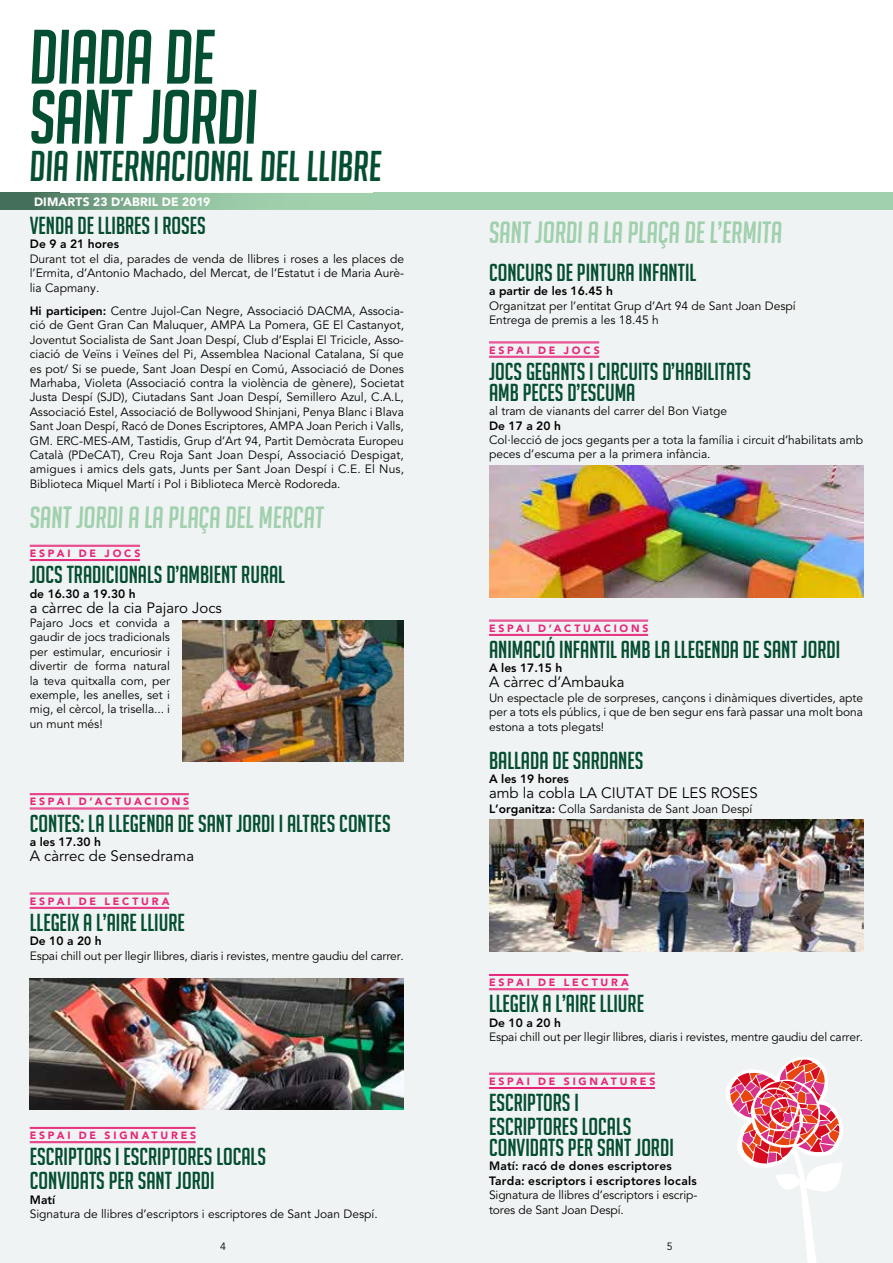
<style>
.page{position:relative;width:893px;height:1263px;background:#fff}
.page>*{position:absolute;margin:0;border:0;box-sizing:border-box;transform-origin:0 0}
.t1{font:italic 75px/60px "Big Noodle Titling";letter-spacing:-.01em;color:#044e31}
.t2{font:italic 42px "Big Noodle Titling";color:#044e31}
.t3{font:italic 30px "Big Noodle Titling";color:#a0d0ad}
.t4{font:24px/24px "Big Noodle Titling";color:#044e31}
.t5{font:15px "Avenir";color:#000}
.t6{font:12px/14.4px "Avenir";color:#000;text-align:justify}
.t7{font:800 12px/14.4px "Avenir";letter-spacing:.01em;color:#000}
.t8{font:900 12px "Avenir";letter-spacing:.015em;color:#fff}
.t9{font:900 10.5px "Avenir";letter-spacing:.265em;color:#e7267a}
.t10{font:10.5px "Avenir";color:#000}
.s1{font-weight:800}
</style>
<div class="page">
<div style="left:0;top:202px;width:893px;height:1061px;background:#f0f3f3"></div>
<div style="left:373px;top:193px;width:520px;height:17px;background:#a0d0ad"></div>
<div style="left:0;top:193px;width:60px;height:17px;background:#446f5a"></div>
<svg style="left:46px;top:193px;width:327px;height:17px;background:#8cba9a"></svg>
<hr style="left:30px;top:545px;width:110px;height:1px;background:#e7267a">
<hr style="left:30px;top:546px;width:110px;height:1px;background:#e7267a">
<hr style="left:30px;top:559px;width:110px;height:1px;background:#e7267a">
<hr style="left:30px;top:560px;width:110px;height:1px;background:#e7267a">
<hr style="left:30px;top:793px;width:159px;height:1px;background:#e7267a">
<hr style="left:30px;top:794px;width:159px;height:1px;background:#e7267a">
<hr style="left:30px;top:808px;width:159px;height:1px;background:#e7267a">
<hr style="left:30px;top:809px;width:159px;height:1px;background:#e7267a">
<hr style="left:30px;top:893px;width:139px;height:1px;background:#e7267a">
<hr style="left:30px;top:894px;width:139px;height:1px;background:#e7267a">
<hr style="left:30px;top:907px;width:139px;height:1px;background:#e7267a">
<hr style="left:30px;top:908px;width:139px;height:1px;background:#e7267a">
<hr style="left:30px;top:1127px;width:166px;height:1px;background:#e7267a">
<hr style="left:30px;top:1128px;width:166px;height:1px;background:#e7267a">
<hr style="left:30px;top:1141px;width:166px;height:1px;background:#e7267a">
<hr style="left:30px;top:1142px;width:166px;height:1px;background:#e7267a">
<hr style="left:489px;top:342px;width:110px;height:1px;background:#e7267a">
<hr style="left:489px;top:343px;width:110px;height:1px;background:#e7267a">
<hr style="left:489px;top:356px;width:110px;height:1px;background:#e7267a">
<hr style="left:489px;top:357px;width:110px;height:1px;background:#e7267a">
<hr style="left:489px;top:620px;width:159px;height:1px;background:#e7267a">
<hr style="left:489px;top:621px;width:159px;height:1px;background:#e7267a">
<hr style="left:489px;top:634px;width:159px;height:1px;background:#e7267a">
<hr style="left:489px;top:635px;width:159px;height:1px;background:#e7267a">
<hr style="left:489px;top:974px;width:139px;height:1px;background:#e7267a">
<hr style="left:489px;top:975px;width:139px;height:1px;background:#e7267a">
<hr style="left:489px;top:988px;width:139px;height:1px;background:#e7267a">
<hr style="left:489px;top:989px;width:139px;height:1px;background:#e7267a">
<hr style="left:489px;top:1073px;width:166px;height:1px;background:#e7267a">
<hr style="left:489px;top:1074px;width:166px;height:1px;background:#e7267a">
<hr style="left:489px;top:1087px;width:166px;height:1px;background:#e7267a">
<hr style="left:489px;top:1088px;width:166px;height:1px;background:#e7267a">
<img style="left:183px;top:621px;width:221px;height:140px">
<img style="left:30px;top:978px;width:374px;height:132px">
<img style="left:489px;top:466px;width:374px;height:131px">
<img style="left:489px;top:820px;width:374px;height:131px">
<svg style="left:726px;top:1057px;width:117px;height:206px"></svg>
<h1 class="t1" style="left:30px;top:27px;width:230px">DIADA DE<br>SANT JORDI</h1>
<h2 class="t2" style="left:30px;top:144px;width:353px">DIA INTERNACIONAL DEL LLIBRE</h2>
<p class="t8" style="left:34px;top:194px;width:178px">DIMARTS 23 D’ABRIL DE 2019</p>
<h3 class="t4" style="left:30px;top:213px;width:177px">VENDA DE LLIBRES I ROSES</h3>
<p class="t7" style="left:30px;top:237px;width:91px">De 9 a 21 hores</p>
<p class="t6" style="left:30px;top:252px;width:376px">Durant tot el dia, parades de venda de llibres i roses a les places de l’Ermita, d’Antonio Machado, del Mercat, de l’Estatut i de Maria Aurè&shy;lia Capmany.</p>
<p class="t6" style="left:30px;top:304px;width:376px"><span class="s1">Hi participen:</span> Centre Jujol-Can Negre, Associació DACMA, Associa&shy;ció de Gent Gran Can Maluquer, AMPA La Pomera, GE El Castanyot, Joventut Socialista de Sant Joan Despí, Club d’Esplai El Tricicle, Asso&shy;ciació de Veïns i Veïnes del Pi, Assemblea Nacional Catalana, Sí que es pot/ Si se puede, Sant Joan Despí en Comú, Associació de Dones Marhaba, Violeta (Associació contra la violència de gènere), Societat Justa Despí (SJD), Ciutadans Sant Joan Despí, Semillero Azul, C.A.L, Associació Estel, Associació de Bollywood Shinjani, Penya Blanc i Blava Sant Joan Despí, Racó de Dones Escriptores, AMPA Joan Perich i Valls, GM. ERC-MES-AM, Tastidis, Grup d’Art 94, Partit Demòcrata Europeu Català (PDeCAT), Creu Roja Sant Joan Despí, Associació Despigat, amigues i amics dels gats, Junts per Sant Joan Despí i C.E. El Nus, Biblioteca Miquel Martí i Pol i Biblioteca Mercè Rodoreda.</p>
<h3 class="t3" style="left:30px;top:501px;width:296px">SANT JORDI A LA PLAÇA DEL MERCAT</h3>
<p class="t9" style="left:30px;top:547px;width:112px">ESPAI DE JOCS</p>
<h3 class="t4" style="left:30px;top:563px;width:257px">JOCS TRADICIONALS D’AMBIENT RURAL</h3>
<p class="t7" style="left:30px;top:586px;width:107px">de 16.30 a 19.30 h</p>
<p class="t5" style="left:30px;top:599px;width:194px">a càrrec de la cia Pajaro Jocs</p>
<p class="t6" style="left:30px;top:616px;width:142px">Pajaro Jocs et convida a gaudir de jocs tradicionals per estimular, encuriosir i divertir de forma natural la teva quitxalla com, per exemple, les anelles, set i mig, el cèrcol, la trisella... i un munt més!</p>
<p class="t9" style="left:30px;top:795px;width:161px">ESPAI D’ACTUACIONS</p>
<h3 class="t4" style="left:30px;top:811px;width:362px">CONTES: LA LLEGENDA DE SANT JORDI I ALTRES CONTES</h3>
<p class="t7" style="left:30px;top:834px;width:73px">a les 17.30 h</p>
<p class="t5" style="left:30px;top:847px;width:166px">A càrrec de Sensedrama</p>
<p class="t9" style="left:30px;top:895px;width:141px">ESPAI DE LECTURA</p>
<h3 class="t4" style="left:30px;top:910px;width:157px">LLEGEIX A L’AIRE LLIURE</h3>
<p class="t7" style="left:30px;top:934px;width:73px">De 10 a 20 h</p>
<p class="t6" style="left:30px;top:949px;width:376px">Espai chill out per llegir llibres, diaris i revistes, mentre gaudiu del carrer.</p>
<p class="t9" style="left:30px;top:1129px;width:168px">ESPAI DE SIGNATURES</p>
<h3 class="t4" style="left:30px;top:1145px;width:238px">ESCRIPTORS I ESCRIPTORES LOCALS<br>CONVIDATS PER SANT JORDI</h3>
<p class="t7" style="left:30px;top:1192px;width:27px">Matí</p>
<p class="t6" style="left:30px;top:1207px;width:349px">Signatura de llibres d’escriptors i escriptores de Sant Joan Despí.</p>
<h3 class="t3" style="left:489px;top:216px;width:295px">SANT JORDI A LA PLAÇA DE L’ERMITA</h3>
<h3 class="t4" style="left:489px;top:261px;width:209px">CONCURS DE PINTURA INFANTIL</h3>
<p class="t7" style="left:489px;top:284px;width:125px">a partir de les 16.45 h</p>
<p class="t6" style="left:489px;top:299px;width:308px">Organitzat per l’entitat Grup d’Art 94 de Sant Joan Despí<br>Entrega de premis a les 18.45 h</p>
<p class="t9" style="left:489px;top:344px;width:112px">ESPAI DE JOCS</p>
<h3 class="t4" style="left:489px;top:361px;width:264px;line-height:21px">JOCS GEGANTS I CIRCUITS D’HABILITATS<br>AMB PECES D’ESCUMA</h3>
<p class="t6" style="left:489px;top:404px;width:239px">al tram de vianants del carrer del Bon Viatge</p>
<p class="t7" style="left:489px;top:418px;width:73px">De 17 a 20 h</p>
<p class="t6" style="left:489px;top:433px;width:376px">Col·lecció de jocs gegants per a tota la família i circuit d’habilitats amb peces d’escuma per a la primera infància.</p>
<p class="t9" style="left:489px;top:622px;width:161px">ESPAI D’ACTUACIONS</p>
<h3 class="t4" style="left:489px;top:637px;width:353px">ANIMACIÓ INFANTIL AMB LA LLEGENDA DE SANT JORDI</h3>
<p class="t7" style="left:489px;top:661px;width:75px">A les 17.15 h</p>
<p class="t5" style="left:489px;top:673px;width:137px">A càrrec d’Ambauka</p>
<p class="t6" style="left:489px;top:691px;width:376px">Un espectacle ple de sorpreses, cançons i dinàmiques divertides, apte per a tots els públics, i que de ben segur ens farà passar una molt bona estona a tots plegats!</p>
<h3 class="t4" style="left:489px;top:748px;width:156px">BALLADA DE SARDANES</h3>
<p class="t7" style="left:489px;top:772px;width:81px">A les 19 hores</p>
<p class="t5" style="left:489px;top:784px;width:270px">amb la cobla LA CIUTAT DE LES ROSES</p>
<p class="t6" style="left:489px;top:802px;width:265px"><span class="s1">L’organitza:</span> Colla Sardanista de Sant Joan Despí</p>
<p class="t9" style="left:489px;top:976px;width:141px">ESPAI DE LECTURA</p>
<h3 class="t4" style="left:489px;top:992px;width:157px">LLEGEIX A L’AIRE LLIURE</h3>
<p class="t7" style="left:489px;top:1015px;width:73px">De 10 a 20 h</p>
<p class="t6" style="left:489px;top:1030px;width:376px">Espai chill out per llegir llibres, diaris i revistes, mentre gaudiu del carrer.</p>
<p class="t9" style="left:489px;top:1075px;width:168px">ESPAI DE SIGNATURES</p>
<h3 class="t4" style="left:489px;top:1090px;width:144px">ESCRIPTORS I<br>ESCRIPTORES LOCALS</h3>
<h3 class="t4" style="left:489px;top:1135px;width:186px">CONVIDATS PER SANT JORDI</h3>
<p class="t7" style="left:489px;top:1159px;width:209px">Matí: racó de dones escriptores<br>Tarda: escriptors i escriptores locals</p>
<p class="t6" style="left:489px;top:1188px;width:210px">Signatura de llibres d’escriptors i escrip&shy;tores de Sant Joan Despí.</p>
<p class="t10" style="left:220px;top:1240px;width:7px">4</p>
<p class="t10" style="left:667px;top:1240px;width:7px">5</p>
</div>
